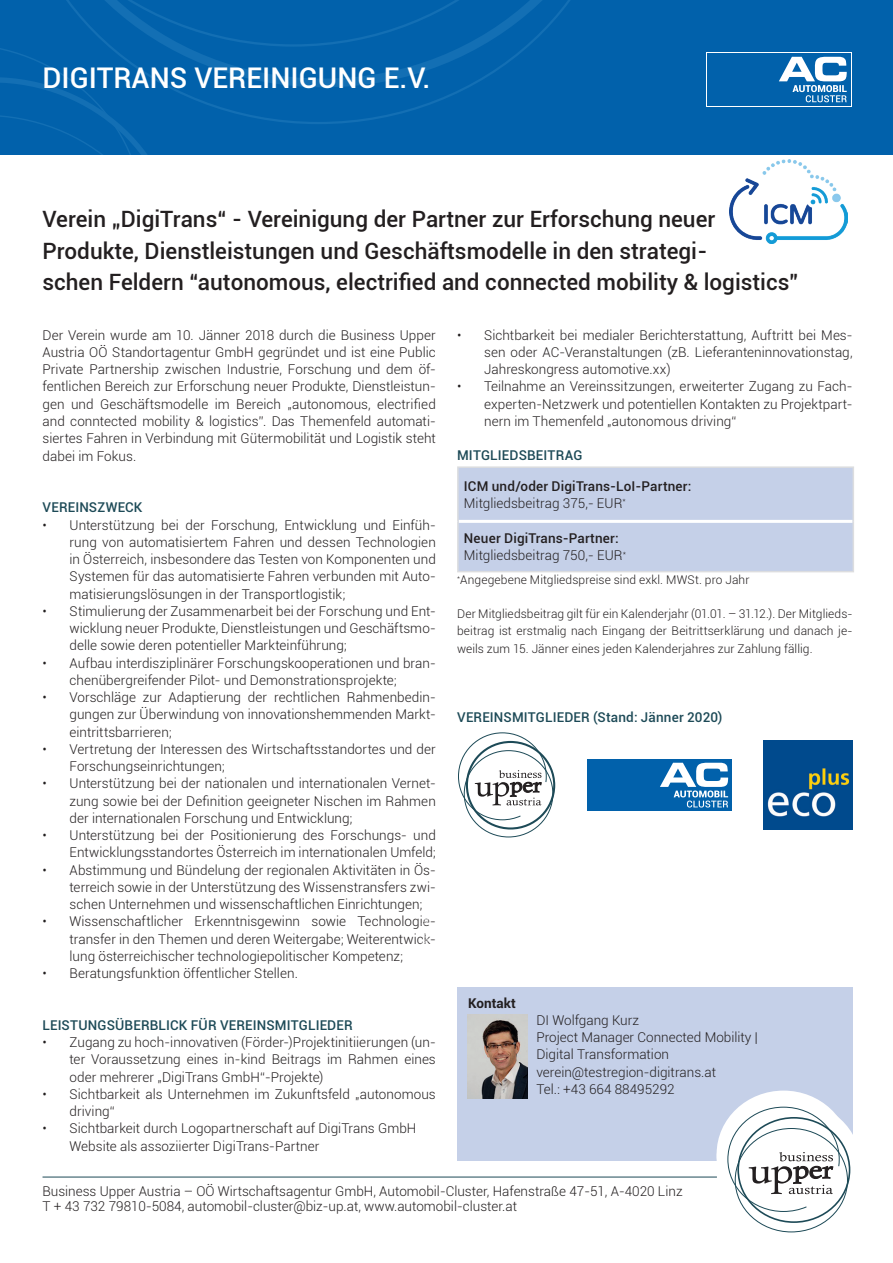
<style>
.page{position:relative;width:893px;height:1263px;background:#fff}
.page>*{position:absolute;margin:0;border:0;box-sizing:border-box;transform-origin:0 0}
.t1{font:500 28.5px "Roboto";color:#fff}
.t2{font:500 22.5px/31.5px "Roboto";color:#231f20}
.t3{font:300 13.5px/17.2px "Roboto";color:#231f20;text-align:justify}
.t4{font:500 13.5px "Roboto";letter-spacing:.01em;color:#1d4a57}
.t5{font:500 13.5px/17.2px "Roboto";letter-spacing:.015em;color:#231f20}
.t6{font:700 13.5px "Roboto";color:#231f20}
.t7{font:300 12px/17.2px "Roboto";letter-spacing:.01em;color:#231f20;text-align:justify}
.s1{font-weight:300}
.s2{font-weight:500}
</style>
<div class="page">
<hr style="left:43px;top:1177px;width:674px;height:1px;background:#1d4a57">
<div style="left:457px;top:986px;width:396px;height:174px;background:#c5d0e8"></div>
<div style="left:0;top:0;width:893px;height:154px;background:#0161ab"></div>
<svg style="left:0;top:0;width:570px;height:154px"></svg>
<svg style="left:706px;top:52px;width:145px;height:54px"></svg>
<div style="left:707px;top:53px;width:143px;height:53px;background:#0161ab"></div>
<svg style="left:779px;top:57px;width:68px;height:45px"></svg>
<div style="left:724px;top:1116px;width:135px;height:126px;border:22px solid #fff;border-radius:50%"></div>
<svg style="left:705px;top:1090px;width:154px;height:143px"></svg>
<div style="left:459px;top:468px;width:394px;height:103px;background:#c5d0e8"></div>
<hr style="left:459px;top:520px;width:394px;height:3px;background:#fff">
<hr style="left:457px;top:466px;width:397px;height:2px;background:#dcdddf">
<hr style="left:457px;top:468px;width:2px;height:53px;background:#dcdddf">
<hr style="left:853px;top:468px;width:1px;height:53px;background:#dcdddf">
<hr style="left:457px;top:521px;width:2px;height:50px;background:#dcdddf">
<hr style="left:853px;top:521px;width:1px;height:50px;background:#dcdddf">
<hr style="left:457px;top:571px;width:397px;height:1px;background:#dcdddf">
<img style="left:468px;top:1014px;width:60px;height:84px">
<img style="left:730px;top:160px;width:117px;height:83px">
<svg style="left:465px;top:751px;width:87px;height:85px"></svg>
<svg style="left:458px;top:732px;width:92px;height:91px"></svg>
<div style="left:588px;top:759px;width:144px;height:52px;background:#0161ab"></div>
<svg style="left:660px;top:763px;width:68px;height:44px"></svg>
<img style="left:764px;top:740px;width:89px;height:89px">
<h1 class="t1" style="left:43px;top:58px;width:389px">DIGITRANS VEREINIGUNG E.V.</h1>
<h2 class="t2" style="left:43px;top:203px;width:757px">Verein „DigiTrans“ - Vereinigung der Partner zur Erforschung neuer<br>Produkte, Dienstleistungen und Geschäftsmodelle in den strategi-<br>schen Feldern “autonomous, electrified and connected mobility &amp; logistics”</h2>
<p class="t3" style="left:43px;top:326px;width:395px">Der Verein wurde am 10. Jänner 2018 durch die Business Upper Austria OÖ Standortagentur GmbH gegründet und ist eine Public Private Partnership zwischen Industrie, Forschung und dem öf&shy;fentlichen Bereich zur Erforschung neuer Produkte, Dienstleistun&shy;gen und Geschäftsmodelle im Bereich „autonomous, electrified and conntected mobility &amp; logistics”. Das Themenfeld automati&shy;siertes Fahren in Verbindung mit Gütermobilität und Logistik steht dabei im Fokus.</p>
<p class="t4" style="left:43px;top:498px;width:102px">VEREINSZWECK</p>
<p class="t3" style="left:70px;top:516px;width:368px;text-indent:-27px">• Unterstützung bei der Forschung, Entwicklung und Einfüh&shy;rung von automatisiertem Fahren und dessen Technologien in Österreich, insbesondere das Testen von Komponenten und Systemen für das automatisierte Fahren verbunden mit Auto&shy;matisierungslösungen in der Transportlogistik;</p>
<p class="t3" style="left:70px;top:602px;width:368px;text-indent:-27px">• Stimulierung der Zusammenarbeit bei der Forschung und Ent&shy;wicklung neuer Produkte, Dienstleistungen und Geschäftsmo&shy;delle sowie deren potentieller Markteinführung;</p>
<p class="t3" style="left:70px;top:654px;width:368px;text-indent:-27px">• Aufbau interdisziplinärer Forschungskooperationen und bran&shy;chenübergreifender Pilot- und Demonstrationsprojekte;</p>
<p class="t3" style="left:70px;top:688px;width:368px;text-indent:-27px">• Vorschläge zur Adaptierung der rechtlichen Rahmenbedin&shy;gungen zur Überwindung von innovationshemmenden Markt&shy;eintrittsbarrieren;</p>
<p class="t3" style="left:70px;top:740px;width:368px;text-indent:-27px">• Vertretung der Interessen des Wirtschaftsstandortes und der<br>Forschungseinrichtungen;</p>
<p class="t3" style="left:70px;top:774px;width:368px;text-indent:-27px">• Unterstützung bei der nationalen und internationalen Vernet&shy;zung sowie bei der Definition geeigneter Nischen im Rahmen der internationalen Forschung und Entwicklung;</p>
<p class="t3" style="left:43px;top:826px;width:395px;text-align:right">• Unterstützung bei der Positionierung des Forschungs- und<br>Entwicklungsstandortes Österreich im internationalen Umfeld;</p>
<p class="t3" style="left:70px;top:861px;width:368px;text-indent:-27px">• Abstimmung und Bündelung der regionalen Aktivitäten in Ös&shy;terreich sowie in der Unterstützung des Wissenstransfers zwi&shy;schen Unternehmen und wissenschaftlichen Einrichtungen;</p>
<p class="t3" style="left:70px;top:912px;width:368px;text-indent:-27px">• Wissenschaftlicher Erkenntnisgewinn sowie Technologie&shy;transfer in den Themen und deren Weitergabe; Weiterentwick&shy;lung österreichischer technologiepolitischer Kompetenz;</p>
<p class="t3" style="left:43px;top:964px;width:257px">• Beratungsfunktion öffentlicher Stellen.</p>
<p class="t4" style="left:43px;top:1015px;width:312px">LEISTUNGSÜBERBLICK FÜR VEREINSMITGLIEDER</p>
<p class="t3" style="left:70px;top:1033px;width:368px;text-indent:-27px">• Zugang zu hoch-innovativen (Förder-)Projektinitiierungen (un&shy;ter Voraussetzung eines in-kind Beitrags im Rahmen eines oder mehrerer „DigiTrans GmbH“-Projekte)</p>
<p class="t3" style="left:70px;top:1085px;width:368px;text-indent:-27px">• Sichtbarkeit als Unternehmen im Zukunftsfeld „autonomous driving“</p>
<p class="t3" style="left:70px;top:1119px;width:348px;text-indent:-27px">• Sichtbarkeit durch Logopartnerschaft auf DigiTrans GmbH<br>Website als assoziierter DigiTrans-Partner</p>
<p class="t3" style="left:484px;top:326px;width:370px;text-indent:-27px">• Sichtbarkeit bei medialer Berichterstattung, Auftritt bei Mes&shy;sen oder AC-Veranstaltungen (zB. Lieferanteninnovationstag, Jahreskongress automotive.xx)</p>
<p class="t3" style="left:484px;top:378px;width:370px;text-indent:-27px">• Teilnahme an Vereinssitzungen, erweiterter Zugang zu Fach&shy;experten-Netzwerk und potentiellen Kontakten zu Projektpart&shy;nern im Themenfeld „autonomous driving“</p>
<p class="t4" style="left:457px;top:446px;width:127px">MITGLIEDSBEITRAG</p>
<p class="t5" style="left:464px;top:477px;width:229px">ICM und/oder DigiTrans-LoI-Partner:<br><span class="s1">Mitgliedsbeitrag 375,- EUR</span><sup>*</sup></p>
<p class="t3" style="left:464px;top:529px;width:164px"><span class="s2">Neuer DigiTrans-Partner:<br></span>Mitgliedsbeitrag 750,- EUR<sup>*</sup></p>
<p class="t7" style="left:457px;top:570px;width:294px"><sup>*</sup>Angegebene Mitgliedspreise sind exkl. MWSt. pro Jahr</p>
<p class="t7" style="left:457px;top:605px;width:397px">Der Mitgliedsbeitrag gilt für ein Kalenderjahr (01.01. – 31.12.). Der Mitglieds&shy;beitrag ist erstmalig nach Eingang der Beitrittserklärung und danach je&shy;weils zum 15. Jänner eines jeden Kalenderjahres zur Zahlung fällig.</p>
<p class="t4" style="left:457px;top:707px;width:267px">VEREINSMITGLIEDER (Stand: Jänner 2020)</p>
<p class="t6" style="left:468px;top:993px;width:49px">Kontakt</p>
<p class="t3" style="left:536px;top:1011px;width:223px;text-align:left">DI Wolfgang Kurz<br>Project Manager Connected Mobility |<br>Digital Transformation verein@testregion-digitrans.at<br>Tel.: +43 664 88495292</p>
<p class="t3" style="left:43px;top:1183px;width:642px;line-height:15px">Business Upper Austria – OÖ Wirtschaftsagentur GmbH, Automobil-Cluster, Hafenstraße 47-51, A-4020 Linz<br>T + 43 732 79810-5084, automobil-cluster@biz-up.at, www.automobil-cluster.at</p>
</div>
